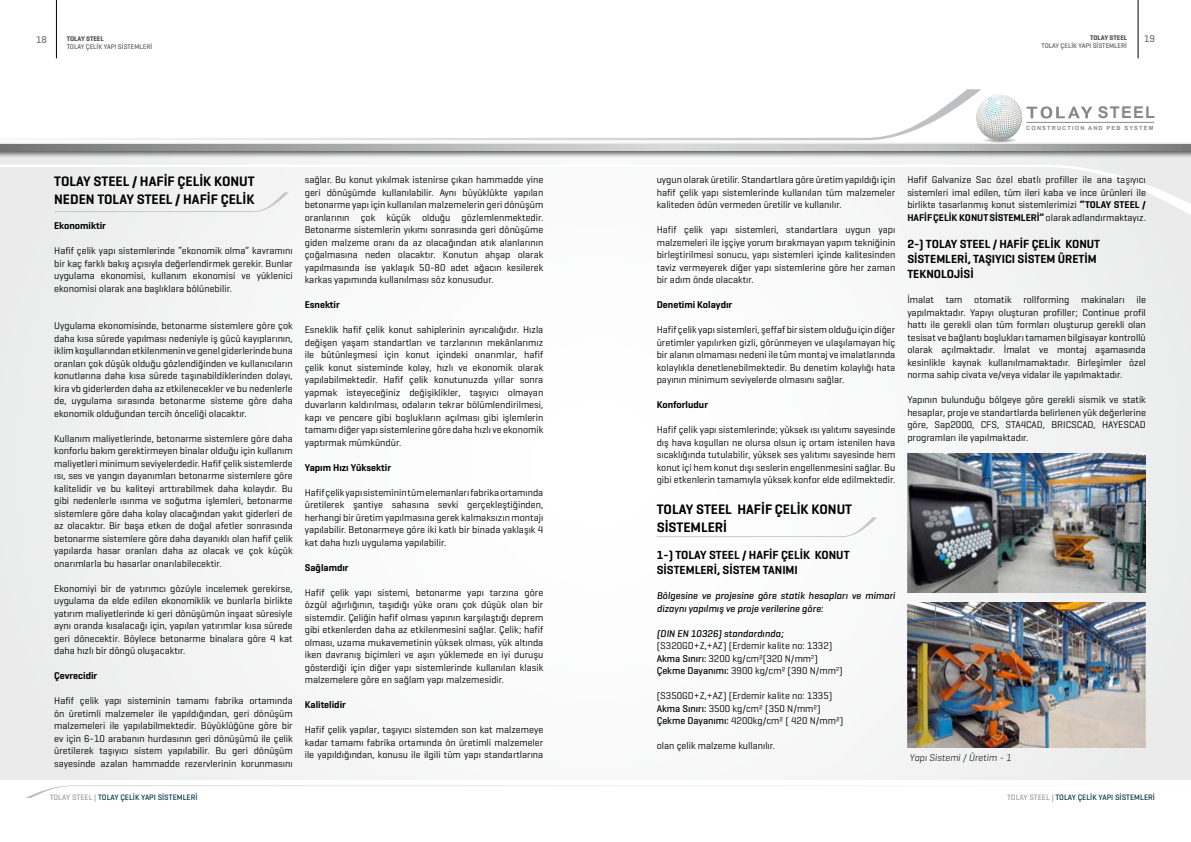
<style>
.page{position:relative;width:1191px;height:842px;background:#fff}
.page>*{position:absolute;margin:0;border:0;box-sizing:border-box;transform-origin:0 0}
.t1{font:700 16.2px "Arial";letter-spacing:.08em;color:#87888a}
.t2{font:600 14px/18px "Geogrotesque";color:#000}
.t3{font:600 12px/15px "Geogrotesque";color:#000}
.t4{font:10px/12.5px "Geogrotesque";color:#000;text-align:justify}
.t5{font:italic 500 10px/12.5px "Geogrotesque";color:#000}
.t6{font:600 10px "Geogrotesque";color:#000}
.t7{font:italic 300 10px "Geogrotesque";color:#000}
.t8{font:500 10px "Geogrotesque";color:#707172}
.t9{font:500 8px "Geogrotesque";color:#002f43}
.t10{font:500 6.9px "Geogrotesque";color:#58585a}
.t11{font:700 6.9px "Geogrotesque";color:#58585a}
.t12{font:700 5.7px "Arial";letter-spacing:.2em;color:#87888a}
.s1{font-weight:500}
.s2{font-weight:600}
.s3{color:#9c9e9f}
</style>
<div class="page">
<hr style="left:56px;top:0;width:1px;height:58px;background:#000">
<hr style="left:1137px;top:0;width:1px;height:58px;background:#000">
<svg style="left:26px;top:785px;width:800px;height:13px"></svg>
<div style="left:0;top:147px;width:1191px;height:633px;background:#f8f8f8"></div>
<div style="left:0;top:142px;width:1191px;height:17px;background:#000;opacity:.75"></div>
<svg style="left:0;top:144px;width:1191px;height:6px;background:#aeafb1"></svg>
<svg style="left:80px;top:89px;width:901px;height:51px"></svg>
<svg style="left:0;top:165px;width:1191px;height:51px"></svg>
<hr style="left:1026px;top:122px;width:128px;height:1px;background:#87888a">
<svg style="left:973px;top:95px;width:119px;height:48px"></svg>
<svg style="left:54px;top:192px;width:235px;height:20px"></svg>
<svg style="left:657px;top:517px;width:220px;height:20px"></svg>
<img style="left:907px;top:454px;width:238px;height:139px">
<img style="left:907px;top:603px;width:238px;height:144px">
<p class="t11" style="left:1090px;top:33px;width:39px">TOLAY STEEL</p>
<p class="t10" style="left:1041px;top:42px;width:87px">TOLAY ÇELİK YAPI SİSTEMLERİ</p>
<p class="t8" style="left:36px;top:33px;width:12px">18</p>
<p class="t11" style="left:67px;top:34px;width:39px">TOLAY STEEL</p>
<p class="t8" style="left:1144px;top:33px;width:12px">19</p>
<p class="t10" style="left:67px;top:43px;width:87px">TOLAY ÇELİK YAPI SİSTEMLERİ</p>
<h2 class="t2" style="left:54px;top:172px;width:202px">TOLAY STEEL / HAFİF ÇELİK KONUT<br>NEDEN TOLAY STEEL / HAFİF ÇELİK</h2>
<p class="t6" style="left:54px;top:220px;width:53px">Ekonomiktir</p>
<p class="t4" style="left:54px;top:244px;width:240px">Hafif çelik yapı sistemlerinde “ekonomik olma” kavramını bir kaç farklı bakış açısıyla değerlendirmek gerekir. Bunlar uygulama ekonomisi, kullanım ekonomisi ve yüklenici ekonomisi olarak ana başlıklara bölünebilir.</p>
<p class="t4" style="left:54px;top:319px;width:240px">Uygulama ekonomisinde, betonarme sistemlere göre çok daha kısa sürede yapılması nedeniyle iş gücü kayıplarının, iklim koşullarından etkilenmenin ve genel giderlerinde buna oranları çok düşük olduğu gözlendiğinden ve kullanıcıların konutlarına daha kısa sürede taşınabildiklerinden dolayı, kira vb giderlerden daha az etkilenecekler ve bu nedenlerle de, uygulama sırasında betonarme sisteme göre daha ekonomik olduğundan tercih önceliği olacaktır.</p>
<p class="t4" style="left:54px;top:432px;width:240px">Kullanım maliyetlerinde, betonarme sistemlere göre daha konforlu bakım gerektirmeyen binalar olduğu için kullanım maliyetleri minimum seviyelerdedir. Hafif çelik sistemlerde ısı, ses ve yangın dayanımları betonarme sistemlere göre kalitelidir ve bu kaliteyi arttırabilmek daha kolaydır. Bu gibi nedenlerle ısınma ve soğutma işlemleri, betonarme sistemlere göre daha kolay olacağından yakıt giderleri de az olacaktır. Bir başa etken de doğal afetler sonrasında betonarme sistemlere göre daha dayanıklı olan hafif çelik yapılarda hasar oranları daha az olacak ve çok küçük onarımlarla bu hasarlar onarılabilecektir.</p>
<p class="t4" style="left:54px;top:582px;width:240px">Ekonomiyi bir de yatırımcı gözüyle incelemek gerekirse, uygulama da elde edilen ekonomiklik ve bunlarla birlikte yatırım maliyetlerinde ki geri dönüşümün inşaat süresiyle aynı oranda kısalacağı için, yapılan yatırımlar kısa sürede geri dönecektir. Böylece betonarme binalara göre 4 kat daha hızlı bir döngü oluşacaktır.</p>
<p class="t6" style="left:54px;top:670px;width:45px">Çevrecidir</p>
<p class="t4" style="left:54px;top:694px;width:240px">Hafif çelik yapı sisteminin tamamı fabrika ortamında ön üretimli malzemeler ile yapıldığından, geri dönüşüm malzemeleri ile yapılabilmektedir. Büyüklüğüne göre bir ev için 6-10 arabanın hurdasının geri dönüşümü ile çelik üretilerek taşıyıcı sistem yapılabilir. Bu geri dönüşüm sayesinde azalan hammadde rezervlerinin korunmasını</p>
<p class="t4" style="left:305px;top:173px;width:240px">sağlar. Bu konut yıkılmak istenirse çıkan hammadde yine geri dönüşümde kullanılabilir. Aynı büyüklükte yapılan betonarme yapı için kullanılan malzemelerin geri dönüşüm oranlarının çok küçük olduğu gözlemlenmektedir.<br>Betonarme sistemlerin yıkımı sonrasında geri dönüşüme giden malzeme oranı da az olacağından atık alanlarının çoğalmasına neden olacaktır. Konutun ahşap olarak yapılmasında ise yaklaşık 50-80 adet ağacın kesilerek karkas yapımında kullanılması söz konusudur.</p>
<p class="t6" style="left:305px;top:299px;width:37px">Esnektir</p>
<p class="t4" style="left:305px;top:323px;width:240px">Esneklik hafif çelik konut sahiplerinin ayrıcalığıdır. Hızla değişen yaşam standartları ve tarzlarının mekânlarımız ile bütünleşmesi için konut içindeki onarımlar, hafif çelik konut sisteminde kolay, hızlı ve ekonomik olarak yapılabilmektedir. Hafif çelik konutunuzda yıllar sonra yapmak isteyeceğiniz değişiklikler, taşıyıcı olmayan duvarların kaldırılması, odaların tekrar bölümlendirilmesi, kapı ve pencere gibi boşlukların açılması gibi işlemlerin tamamı diğer yapı sistemlerine göre daha hızlı ve ekonomik yaptırmak mümkündür.</p>
<p class="t6" style="left:305px;top:461px;width:88px">Yapım Hızı Yüksektir</p>
<p class="t4" style="left:305px;top:486px;width:240px">Hafif çelik yapı sisteminin tüm elemanları fabrika ortamında üretilerek şantiye sahasına sevki gerçekleştiğinden, herhangi bir üretim yapılmasına gerek kalmaksızın montajı yapılabilir. Betonarmeye göre iki katlı bir binada yaklaşık 4 kat daha hızlı uygulama yapılabilir.</p>
<p class="t6" style="left:305px;top:561px;width:45px">Sağlamdır</p>
<p class="t4" style="left:305px;top:586px;width:240px">Hafif çelik yapı sistemi, betonarme yapı tarzına göre özgül ağırlığının, taşıdığı yüke oranı çok düşük olan bir sistemdir. Çeliğin hafif olması yapının karşılaştığı deprem gibi etkenlerden daha az etkilenmesini sağlar. Çelik; hafif olması, uzama mukavemetinin yüksek olması, yük altında iken davranış biçimleri ve aşırı yüklemede en iyi duruşu gösterdiği için diğer yapı sistemlerinde kullanılan klasik malzemelere göre en sağlam yapı malzemesidir.</p>
<p class="t6" style="left:305px;top:699px;width:43px">Kalitelidir</p>
<p class="t4" style="left:305px;top:723px;width:240px">Hafif çelik yapılar, taşıyıcı sistemden son kat malzemeye kadar tamamı fabrika ortamında ön üretimli malzemeler ile yapıldığından, konusu ile ilgili tüm yapı standartlarına</p>
<h1 class="t1" style="left:1097px;top:102px;width:59px">STEEL</h1>
<p class="t12" style="left:1026px;top:124px;width:129px">CONSTRUCTION AND PEB SYSTEM</p>
<p class="t4" style="left:657px;top:173px;width:240px">uygun olarak üretilir. Standartlara göre üretim yapıldığı için hafif çelik yapı sistemlerinde kullanılan tüm malzemeler kaliteden ödün vermeden üretilir ve kullanılır.</p>
<p class="t4" style="left:657px;top:223px;width:240px">Hafif çelik yapı sistemleri, standartlara uygun yapı malzemeleri ile işçiye yorum bırakmayan yapım tekniğinin birleştirilmesi sonucu, yapı sistemleri içinde kalitesinden taviz vermeyerek diğer yapı sistemlerine göre her zaman bir adım önde olacaktır.</p>
<p class="t6" style="left:657px;top:299px;width:77px">Denetimi Kolaydır</p>
<p class="t4" style="left:657px;top:323px;width:240px">Hafif çelik yapı sistemleri, şeffaf bir sistem olduğu için diğer üretimler yapılırken gizli, görünmeyen ve ulaşılamayan hiç bir alanın olmaması nedeni ile tüm montaj ve imalatlarında kolaylıkla denetlenebilmektedir. Bu denetim kolaylığı hata payının minimum seviyelerde olmasını sağlar.</p>
<p class="t6" style="left:657px;top:399px;width:53px">Konforludur</p>
<p class="t4" style="left:657px;top:423px;width:240px">Hafif çelik yapı sistemlerinde; yüksek ısı yalıtımı sayesinde dış hava koşulları ne olursa olsun iç ortam istenilen hava sıcaklığında tutulabilir, yüksek ses yalıtımı sayesinde hem konut içi hem konut dışı seslerin engellenmesini sağlar. Bu gibi etkenlerin tamamıyla yüksek konfor elde edilmektedir.</p>
<h2 class="t2" style="left:657px;top:500px;width:197px">TOLAY STEEL HAFİF ÇELİK KONUT<br>SİSTEMLERİ</h2>
<p class="t3" style="left:657px;top:548px;width:194px">1-) TOLAY STEEL / HAFİF ÇELİK KONUT<br>SİSTEMLERİ, SİSTEM TANIMI</p>
<p class="t5" style="left:657px;top:589px;width:240px">Bölgesine ve projesine göre statik hesapları ve mimari dizaynı yapılmış ve proje verilerine göre:</p>
<p class="t5" style="left:657px;top:627px;width:128px">(DIN EN 10326) standardında;</p>
<p class="t4" style="left:657px;top:639px;width:187px;text-align:left">(S320GD+Z,+AZ) (Erdemir kalite no: 1332)<br><span class="s1">Akma Sınırı:</span> 3200 kg/cm²(320 N/mm<sup>2</sup>)<br><span class="s1">Çekme Dayanımı:</span> 3900 kg/cm² (390 N/mm<sup>2</sup>)</p>
<p class="t4" style="left:657px;top:689px;width:188px;text-align:left">(S350GD+Z,+AZ) (Erdemir kalite no: 1335)<br><span class="s1">Akma Sınırı:</span> 3500 kg/cm² (350 N/mm²)<br><span class="s1">Çekme Dayanımı:</span> 4200kg/cm² ( 420 N/mm²)</p>
<p class="t4" style="left:657px;top:739px;width:120px">olan çelik malzeme kullanılır.</p>
<p class="t4" style="left:907px;top:173px;width:240px">Hafif Galvanize Sac özel ebatlı profiller ile ana taşıyıcı sistemleri imal edilen, tüm ileri kaba ve ince ürünleri ile birlikte tasarlanmış konut sistemlerimizi <span class="s2">“TOLAY STEEL / HAFİF ÇELİK KONUT SİSTEMLERİ”</span> olarak adlandırmaktayız.</p>
<p class="t3" style="left:907px;top:237px;width:194px">2-) TOLAY STEEL / HAFİF ÇELİK KONUT<br>SİSTEMLERİ, TAŞIYICI SİSTEM ÜRETİM<br>TEKNOLOJİSİ</p>
<p class="t4" style="left:907px;top:293px;width:240px">İmalat tam otomatik rollforming makinaları ile yapılmaktadır. Yapıyı oluşturan profiller; Continue profil hattı ile gerekli olan tüm formları oluşturup gerekli olan tesisat ve bağlantı boşlukları tamamen bilgisayar kontrollü olarak açılmaktadır. İmalat ve montaj aşamasında kesinlikle kaynak kullanılmamaktadır. Birleşimler özel norma sahip civata ve/veya vidalar ile yapılmaktadır.</p>
<p class="t4" style="left:907px;top:393px;width:240px">Yapının bulunduğu bölgeye göre gerekli sismik ve statik hesaplar, proje ve standartlarda belirlenen yük değerlerine göre, Sap2000, CFS, STA4CAD, BRICSCAD, HAYESCAD programları ile yapılmaktadır.</p>
<p class="t7" style="left:909px;top:751px;width:103px">Yapı Sistemi / Üretim - 1</p>
<p class="t9" style="left:50px;top:792px;width:149px"><span class="s3">TOLAY STEEL |</span> TOLAY ÇELİK YAPI SİSTEMLERİ</p>
<p class="t9" style="left:1007px;top:792px;width:149px"><span class="s3">TOLAY STEEL |</span> TOLAY ÇELİK YAPI SİSTEMLERİ</p>
</div>
